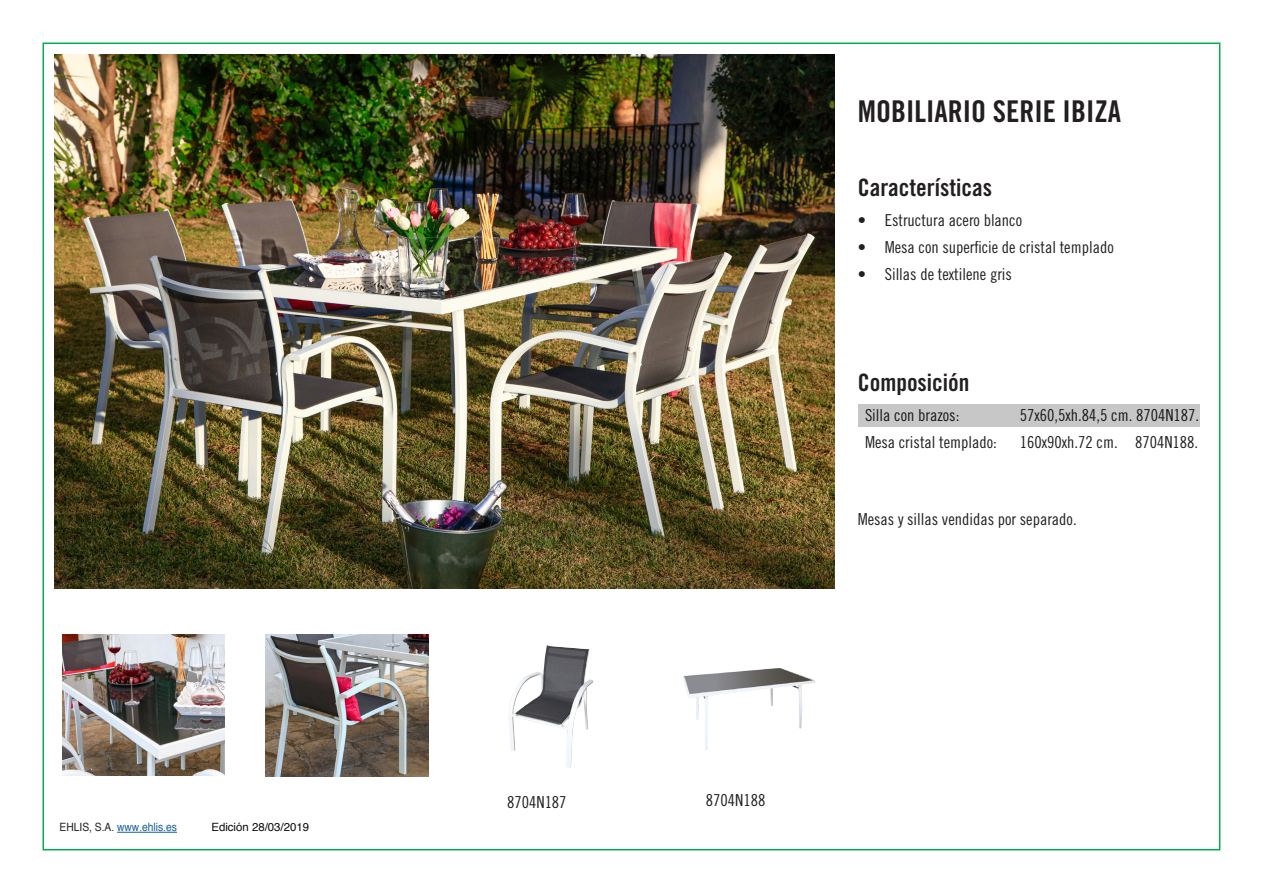
<style>
.page{position:relative;width:1263px;height:893px;background:#fff}
.page>*{position:absolute;margin:0;border:0;box-sizing:border-box;transform-origin:0 0}
.t1{font:30px "Trade Gothic LT Std Bd Cn 20";color:#231f20}
.t2{font:24px "Trade Gothic LT Std Bd Cn 20";color:#231f20}
.t3{font:16.5px "Trade Gothic LT Std Cn 18";color:#231f20}
.t4{font:11.4px "Helvetica";color:#175d9e;scale:.9 1}
.t5{font:11.4px "Helvetica";color:#0b090c}
.s1{color:#231f20}
</style>
<div class="page">
<hr style="left:117px;top:832px;width:60px;height:1px;background:#175d9e">
<img style="left:54px;top:54px;width:781px;height:534px">
<div style="left:858px;top:405px;width:341px;height:22px;background:#c7c7c7"></div>
<img style="left:62px;top:635px;width:163px;height:140px">
<img style="left:683px;top:668px;width:132px;height:82px">
<img style="left:266px;top:635px;width:162px;height:141px">
<img style="left:509px;top:645px;width:84px;height:123px">
<p class="t4" style="left:60px;top:819px;width:132px"><span class="s1">EHLIS, S.A.</span> www.ehlis.es</p>
<p class="t5" style="left:211px;top:819px;width:99px">Edición 28/03/2019</p>
<p class="t1" style="left:858px;top:93px;width:265px">MOBILIARIO SERIE IBIZA</p>
<p class="t2" style="left:858px;top:173px;width:136px">Características</p>
<p class="t3" style="left:858px;top:211px;width:166px">• Estructura acero blanco</p>
<p class="t3" style="left:858px;top:238px;width:258px">• Mesa con superficie de cristal templado</p>
<p class="t3" style="left:858px;top:265px;width:156px">• Sillas de textilene gris</p>
<p class="t2" style="left:858px;top:368px;width:113px">Composición</p>
<p class="t3" style="left:865px;top:406px;width:96px">Silla con brazos:</p>
<p class="t3" style="left:1020px;top:406px;width:181px">57x60,5xh.84,5 cm. 8704N187.</p>
<p class="t3" style="left:865px;top:433px;width:133px">Mesa cristal templado:</p>
<p class="t3" style="left:1020px;top:433px;width:180px">160x90xh.72 cm. 8704N188.</p>
<p class="t3" style="left:858px;top:509px;width:220px">Mesas y sillas vendidas por separado.</p>
<p class="t3" style="left:507px;top:792px;width:61px">8704N187</p>
<p class="t3" style="left:706px;top:790px;width:61px">8704N188</p>
</div>
